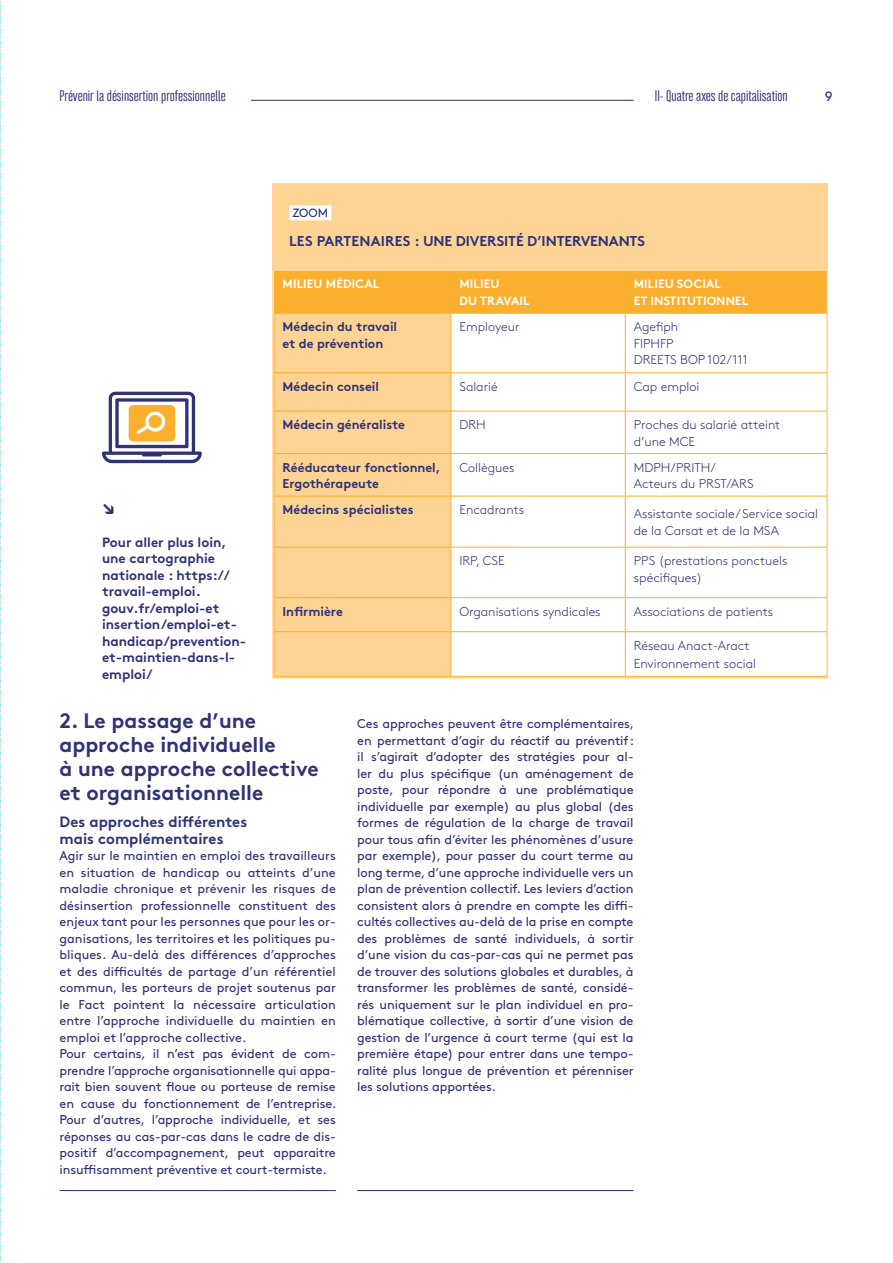
<style>
.page{position:relative;width:893px;height:1263px;background:#fff}
.page>*{position:absolute;margin:0;border:0;box-sizing:border-box;transform-origin:0 0}
.Titre_N2{font:700 21px/24px "Brown Std";color:#303276}
.Intertitre{font:700 15px/16.5px "Brown Std";color:#303276}
.Titre_N1_Zoom{font:700 14.25px "Brown Std";letter-spacing:-.01em;color:#303276}
.Lien_Picto{font:700 13.5px/16.5px "Brown Std";color:#303276}
.t1{font:13.5px "Bw Stretch";color:#303276}
.t2{font:13.5px "Brown Std";color:#303276}
.Texte_courant{font:12.75px/16.5px "Brown Std";letter-spacing:-.01em;color:#303276;text-align:justify}
.Texte_courant_TZ{font:300 12.75px/16.5px "Brown Std";color:#303276}
.Catégorie_Verticale{font:700 12.75px/16.5px "Brown Std";color:#303276}
.Catégorie_Horizontal{font:700 12px/16.5px "Brown Std";letter-spacing:.01em;color:#fff}
.t3{font:12px "Brown Std";color:#303276}
</style>
<div class="page">
<svg style="left:0;top:1px;width:1px;height:1262px"></svg>
<hr style="left:251px;top:100px;width:383px;height:1px;background:#303276">
<div style="left:275px;top:272px;width:550px;height:41px;background:#fbaf2e"></div>
<div style="left:275px;top:314px;width:176px;height:362px;background:#fed495"></div>
<hr style="left:625px;top:314px;width:1px;height:58px;background:#fbaf2e">
<hr style="left:625px;top:373px;width:1px;height:38px;background:#fbaf2e">
<hr style="left:625px;top:411px;width:1px;height:42px;background:#fbaf2e">
<hr style="left:625px;top:496px;width:1px;height:51px;background:#fbaf2e">
<hr style="left:625px;top:547px;width:1px;height:50px;background:#fbaf2e">
<hr style="left:625px;top:598px;width:1px;height:33px;background:#fbaf2e">
<svg style="left:451px;top:632px;width:1px;height:44px"></svg>
<svg style="left:625px;top:632px;width:1px;height:44px"></svg>
<hr style="left:451px;top:314px;width:1px;height:58px;background:#fbaf2e">
<hr style="left:451px;top:373px;width:1px;height:38px;background:#fbaf2e">
<hr style="left:451px;top:411px;width:1px;height:42px;background:#fbaf2e">
<hr style="left:451px;top:496px;width:1px;height:51px;background:#fbaf2e">
<hr style="left:451px;top:547px;width:1px;height:50px;background:#fbaf2e">
<hr style="left:451px;top:598px;width:1px;height:33px;background:#fbaf2e">
<hr style="left:451px;top:454px;width:1px;height:42px;background:#fbaf2e">
<hr style="left:625px;top:454px;width:1px;height:42px;background:#fbaf2e">
<hr style="left:274px;top:313px;width:177px;height:1px;background:#fbaf2e">
<hr style="left:451px;top:313px;width:174px;height:1px;background:#fbaf2e">
<hr style="left:625px;top:313px;width:203px;height:1px;background:#fbaf2e">
<hr style="left:274px;top:372px;width:177px;height:1px;background:#fbaf2e">
<hr style="left:451px;top:372px;width:174px;height:1px;background:#fbaf2e">
<hr style="left:625px;top:372px;width:203px;height:1px;background:#fbaf2e">
<hr style="left:274px;top:411px;width:177px;height:1px;background:#fbaf2e">
<hr style="left:451px;top:411px;width:174px;height:1px;background:#fbaf2e">
<hr style="left:625px;top:411px;width:203px;height:1px;background:#fbaf2e">
<hr style="left:274px;top:453px;width:177px;height:1px;background:#fbaf2e">
<hr style="left:451px;top:453px;width:174px;height:1px;background:#fbaf2e">
<hr style="left:625px;top:453px;width:203px;height:1px;background:#fbaf2e">
<hr style="left:274px;top:496px;width:177px;height:1px;background:#fbaf2e">
<hr style="left:451px;top:496px;width:174px;height:1px;background:#fbaf2e">
<hr style="left:625px;top:496px;width:203px;height:1px;background:#fbaf2e">
<hr style="left:274px;top:547px;width:177px;height:1px;background:#fbaf2e">
<hr style="left:451px;top:547px;width:174px;height:1px;background:#fbaf2e">
<hr style="left:625px;top:547px;width:203px;height:1px;background:#fbaf2e">
<hr style="left:274px;top:597px;width:177px;height:1px;background:#fbaf2e">
<hr style="left:451px;top:597px;width:174px;height:1px;background:#fbaf2e">
<hr style="left:625px;top:597px;width:203px;height:1px;background:#fbaf2e">
<hr style="left:274px;top:631px;width:177px;height:1px;background:#fbaf2e">
<hr style="left:451px;top:631px;width:174px;height:1px;background:#fbaf2e">
<hr style="left:625px;top:631px;width:203px;height:1px;background:#fbaf2e">
<div style="left:272px;top:269px;width:556px;height:410px;border:2px solid #fed495"></div>
<div style="left:272px;top:183px;width:556px;height:88px;background:#fed495"></div>
<div style="left:289px;top:205px;width:42px;height:15px;background:#fff"></div>
<svg style="left:102px;top:392px;width:100px;height:71px"></svg>
<hr style="left:60px;top:1190px;width:276px;height:1px;background:#303276">
<hr style="left:357px;top:1190px;width:277px;height:1px;background:#303276">
<p class="t1" style="left:60px;top:87px;width:168px">Prévenir la désinsertion professionnelle</p>
<p class="t1" style="left:655px;top:88px;width:134px">II- Quatre axes de capitalisation</p>
<p class="t2" style="left:825px;top:89px;width:9px">9</p>
<p class="Titre_N2" style="left:102px;top:494px;width:14px">↘</p>
<p class="Lien_Picto" style="left:102px;top:533px;width:146px">Pour aller plus loin, une cartographie nationale : https:// travail-emploi. gouv.fr/emploi-et insertion/emploi-et&shy;handicap/prevention&shy;et-maintien-dans-l&shy;emploi/</p>
<p class="t3" style="left:292px;top:205px;width:37px">ZOOM</p>
<p class="Titre_N1_Zoom" style="left:289px;top:232px;width:357px">LES PARTENAIRES : UNE DIVERSITÉ D’INTERVENANTS</p>
<p class="Catégorie_Horizontal" style="left:283px;top:276px;width:98px">MILIEU MÉDICAL</p>
<p class="Catégorie_Horizontal" style="left:459px;top:276px;width:72px">MILIEU<br>DU TRAVAIL</p>
<p class="Catégorie_Horizontal" style="left:634px;top:276px;width:116px">MILIEU SOCIAL<br>ET INSTITUTIONNEL</p>
<p class="Catégorie_Verticale" style="left:283px;top:318px;width:116px">Médecin du travail et de prévention</p>
<p class="Texte_courant_TZ" style="left:459px;top:319px;width:62px">Employeur</p>
<p class="Texte_courant_TZ" style="left:634px;top:319px;width:115px">Agefiph<br>FIPHFP<br>DREETS BOP 102/111</p>
<p class="Catégorie_Verticale" style="left:283px;top:378px;width:98px">Médecin conseil</p>
<p class="Texte_courant_TZ" style="left:459px;top:378px;width:40px">Salarié</p>
<p class="Texte_courant_TZ" style="left:634px;top:378px;width:67px">Cap emploi</p>
<p class="Catégorie_Verticale" style="left:283px;top:416px;width:124px">Médecin généraliste</p>
<p class="Texte_courant_TZ" style="left:459px;top:417px;width:28px">DRH</p>
<p class="Texte_courant_TZ" style="left:634px;top:417px;width:148px">Proches du salarié atteint d’une MCE</p>
<p class="Catégorie_Verticale" style="left:283px;top:459px;width:160px">Rééducateur fonctionnel,<br>Ergothérapeute</p>
<p class="Texte_courant_TZ" style="left:459px;top:459px;width:57px">Collègues</p>
<p class="Texte_courant_TZ" style="left:634px;top:459px;width:122px">MDPH/PRITH/<br>Acteurs du PRST/ARS</p>
<p class="Catégorie_Verticale" style="left:283px;top:501px;width:133px">Médecins spécialistes</p>
<p class="Texte_courant_TZ" style="left:459px;top:502px;width:66px">Encadrants</p>
<p class="Texte_courant_TZ" style="left:634px;top:506px;width:186px">Assistante sociale/ Service social de la Carsat et de la MSA</p>
<p class="Texte_courant_TZ" style="left:459px;top:553px;width:47px">IRP, CSE</p>
<p class="Texte_courant_TZ" style="left:634px;top:553px;width:155px">PPS (prestations ponctuels spécifiques)</p>
<p class="Catégorie_Verticale" style="left:283px;top:603px;width:62px">Infirmière</p>
<p class="Texte_courant_TZ" style="left:459px;top:603px;width:143px">Organisations syndicales</p>
<p class="Texte_courant_TZ" style="left:634px;top:603px;width:141px">Associations de patients</p>
<p class="Texte_courant_TZ" style="left:634px;top:637px;width:117px">Réseau Anact-Aract</p>
<p class="Texte_courant_TZ" style="left:634px;top:655px;width:124px">Environnement social</p>
<p class="Titre_N2" style="left:60px;top:709px;width:261px">2. Le passage d’une approche individuelle<br>à une approche collective et organisationnelle</p>
<p class="Intertitre" style="left:60px;top:813px;width:189px">Des approches différentes mais complémentaires</p>
<p class="Texte_courant" style="left:60px;top:847px;width:278px">Agir sur le maintien en emploi des travailleurs en situation de handicap ou atteints d’une maladie chronique et prévenir les risques de désinsertion professionnelle constituent des enjeux tant pour les personnes que pour les or&shy;ganisations, les territoires et les politiques pu&shy;bliques. Au-delà des différences d’approches et des difficultés de partage d’un référentiel commun, les porteurs de projet soutenus par le Fact pointent la nécessaire articulation entre l’approche individuelle du maintien en emploi et l’approche collective.</p>
<p class="Texte_courant" style="left:60px;top:1045px;width:279px">Pour certains, il n’est pas évident de com&shy;prendre l’approche organisationnelle qui appa&shy;rait bien souvent floue ou porteuse de remise en cause du fonctionnement de l’entreprise.<br>Pour d’autres, l’approche individuelle, et ses réponses au cas-par-cas dans le cadre de dis&shy;positif d’accompagnement, peut apparaitre insuffisamment préventive et court-termiste.</p>
<p class="Texte_courant" style="left:357px;top:715px;width:279px">Ces approches peuvent être complémentaires, en permettant d’agir du réactif au préventif: il s’agirait d’adopter des stratégies pour al&shy;ler du plus spécifique (un aménagement de poste, pour répondre à une problématique individuelle par exemple) au plus global (des formes de régulation de la charge de travail pour tous afin d’éviter les phénomènes d’usure par exemple), pour passer du court terme au long terme, d’une approche individuelle vers un plan de prévention collectif. Les leviers d’action consistent alors à prendre en compte les diffi&shy;cultés collectives au-delà de la prise en compte des problèmes de santé individuels, à sortir d’une vision du cas-par-cas qui ne permet pas de trouver des solutions globales et durables, à transformer les problèmes de santé, considé&shy;rés uniquement sur le plan individuel en pro&shy;blématique collective, à sortir d’une vision de gestion de l’urgence à court terme (qui est la première étape) pour entrer dans une tempo&shy;ralité plus longue de prévention et pérenniser les solutions apportées.</p>
</div>
